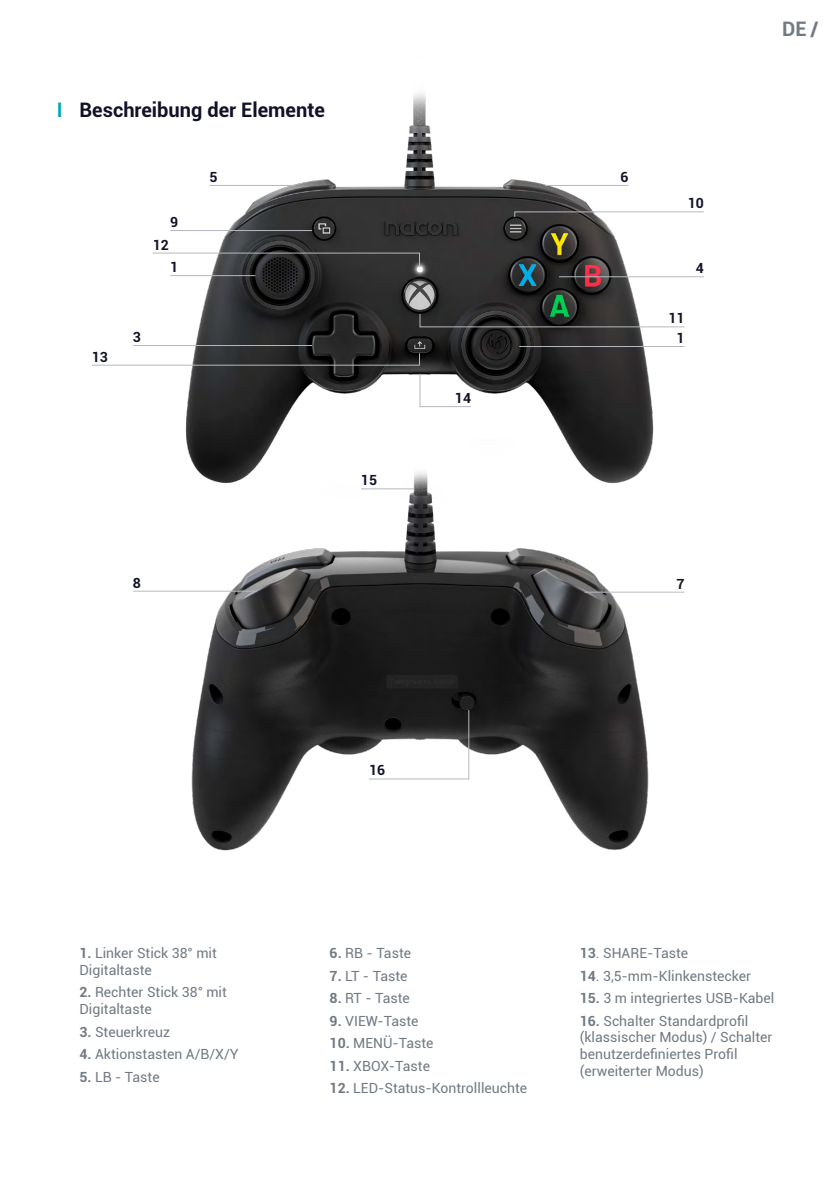
<style>
.page{position:relative;width:840px;height:1191px;background:#fff}
.page>*{position:absolute;margin:0;border:0;box-sizing:border-box;transform-origin:0 0}
.t1{font:700 20px "Roboto";color:#121227}
.t2{font:700 20px "Roboto";color:#717a83}
.t3{font:14px/16.8px "Roboto";color:#717a83}
.t4{font:700 14px "Roboto";color:#121327}
.s1{color:#00abaa}
.s2{font-weight:700}
</style>
<div class="page">
<img style="left:132px;top:93px;width:572px;height:345px">
<img style="left:133px;top:438px;width:552px;height:413px">
<hr style="left:170px;top:275px;width:85px;height:1px;background:#b4b9bf">
<svg style="left:152px;top:252px;width:268px;height:16px"></svg>
<hr style="left:170px;top:230px;width:142px;height:1px;background:#b4b9bf">
<hr style="left:209px;top:185px;width:85px;height:1px;background:#b4b9bf">
<hr style="left:133px;top:345px;width:179px;height:1px;background:#b4b9bf">
<svg style="left:92px;top:352px;width:328px;height:14px"></svg>
<svg style="left:368px;top:709px;width:101px;height:71px"></svg>
<hr style="left:133px;top:590px;width:124px;height:1px;background:#b4b9bf">
<hr style="left:361px;top:488px;width:53px;height:1px;background:#b4b9bf">
<hr style="left:519px;top:346px;width:165px;height:1px;background:#b4b9bf">
<svg style="left:419px;top:313px;width:266px;height:15px"></svg>
<svg style="left:419px;top:373px;width:53px;height:34px"></svg>
<hr style="left:584px;top:591px;width:100px;height:1px;background:#b4b9bf">
<hr style="left:558px;top:276px;width:145px;height:1px;background:#b4b9bf">
<svg style="left:513px;top:211px;width:191px;height:7px"></svg>
<hr style="left:544px;top:185px;width:84px;height:1px;background:#b4b9bf">
<h1 class="t1" style="left:57px;top:96px;width:269px"><span class="s1">I</span> Beschreibung der Elemente</h1>
<p class="t4" style="left:92px;top:347px;width:18px">13</p>
<p class="t4" style="left:170px;top:212px;width:10px">9</p>
<p class="t4" style="left:153px;top:235px;width:18px">12</p>
<p class="t4" style="left:170px;top:257px;width:10px">1</p>
<p class="t4" style="left:133px;top:327px;width:10px">3</p>
<p class="t4" style="left:209px;top:167px;width:10px">5</p>
<p class="t4" style="left:133px;top:573px;width:10px">8</p>
<p class="t4" style="left:361px;top:470px;width:18px">15</p>
<p class="t4" style="left:454px;top:388px;width:18px">14</p>
<p class="t4" style="left:620px;top:167px;width:10px">6</p>
<p class="t4" style="left:687px;top:193px;width:18px">10</p>
<p class="t4" style="left:695px;top:258px;width:10px">4</p>
<p class="t4" style="left:668px;top:308px;width:18px">11</p>
<p class="t4" style="left:676px;top:328px;width:10px">1</p>
<h1 class="t2" style="left:781px;top:15px;width:38px">DE /</h1>
<p class="t4" style="left:676px;top:574px;width:10px">7</p>
<p class="t3" style="left:79px;top:944px;width:139px"><span class="s2">1.</span> Linker Stick 38° mit<br>Digitaltaste</p>
<p class="t3" style="left:79px;top:983px;width:149px"><span class="s2">2.</span> Rechter Stick 38° mit<br>Digitaltaste</p>
<p class="t3" style="left:79px;top:1022px;width:92px"><span class="s2">3.</span> Steuerkreuz</p>
<p class="t3" style="left:79px;top:1045px;width:161px"><span class="s2">4.</span> Aktionstasten A/B/X/Y</p>
<p class="t3" style="left:79px;top:1067px;width:82px"><span class="s2">5.</span> LB - Taste</p>
<p class="t4" style="left:369px;top:760px;width:18px">16</p>
<p class="t3" style="left:329px;top:944px;width:83px"><span class="s2">6.</span> RB - Taste</p>
<p class="t3" style="left:329px;top:966px;width:79px"><span class="s2">7.</span> LT - Taste</p>
<p class="t3" style="left:329px;top:989px;width:82px"><span class="s2">8.</span> RT - Taste</p>
<p class="t3" style="left:329px;top:1011px;width:90px"><span class="s2">9.</span> VIEW-Taste</p>
<p class="t3" style="left:329px;top:1034px;width:105px"><span class="s2">10.</span> MENÜ-Taste</p>
<p class="t3" style="left:329px;top:1056px;width:102px"><span class="s2">11.</span> XBOX-Taste</p>
<p class="t3" style="left:329px;top:1079px;width:199px"><span class="s2">12.</span> LED-Status-Kontrollleuchte</p>
<p class="t3" style="left:579px;top:944px;width:110px"><span class="s2">13</span>. SHARE-Taste</p>
<p class="t3" style="left:579px;top:966px;width:173px"><span class="s2">14</span>. 3,5-mm-Klinkenstecker</p>
<p class="t3" style="left:579px;top:989px;width:196px"><span class="s2">15.</span> 3 m integriertes USB-Kabel</p>
<p class="t3" style="left:579px;top:1011px;width:194px"><span class="s2">16.</span> Schalter Standardprofil (klassischer Modus) / Schalter benutzerdefiniertes Profil (erweiterter Modus)</p>
</div>
